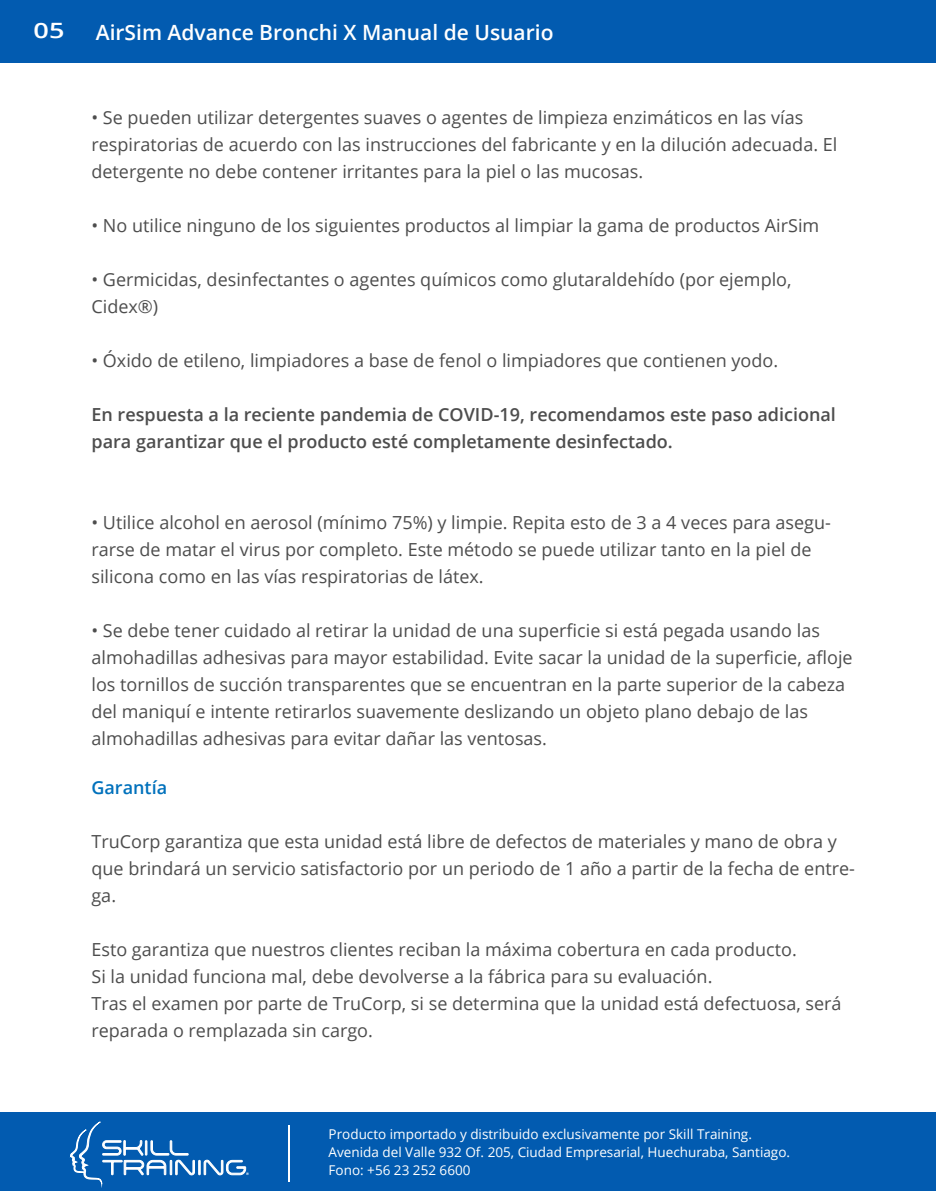
<style>
.page{position:relative;width:936px;height:1191px;background:#fff}
.page>*{position:absolute;margin:0;border:0;box-sizing:border-box;transform-origin:0 0}
.t1{font:600 21.15px "Open Sans";color:#fff;scale:1.28 1}
.t2{font:600 21px "Open Sans";color:#fff}
.t3{font:18px/27px "Open Sans";color:#4d4d4d}
.t4{font:600 18px/27px "Open Sans";color:#4d4d4d}
.t5{font:600 18px "Open Sans";color:#0071bc}
.t6{font:13.5px/18px "Open Sans";color:#fff}
</style>
<div class="page">
<div style="left:0;top:0;width:935px;height:62px;background:#025bb0"></div>
<div style="left:0;top:1112px;width:935px;height:79px;background:#025bb0"></div>
<svg style="left:70px;top:1121px;width:179px;height:63px"></svg>
<hr style="left:288px;top:1125px;width:2px;height:56px;background:#fff">
<p class="t1" style="left:34px;top:16px;width:26px">05</p>
<p class="t2" style="left:96px;top:18px;width:459px">AirSim Advance Bronchi X Manual de Usuario</p>
<p class="t3" style="left:91px;top:104px;width:747px">• Se pueden utilizar detergentes suaves o agentes de limpieza enzimáticos en las vías respiratorias de acuerdo con las instrucciones del fabricante y en la dilución adecuada. El detergente no debe contener irritantes para la piel o las mucosas.</p>
<p class="t3" style="left:91px;top:212px;width:729px">• No utilice ninguno de los siguientes productos al limpiar la gama de productos AirSim</p>
<p class="t3" style="left:91px;top:266px;width:701px">• Germicidas, desinfectantes o agentes químicos como glutaraldehído (por ejemplo,<br>Cidex®)</p>
<p class="t3" style="left:91px;top:347px;width:688px">• Óxido de etileno, limpiadores a base de fenol o limpiadores que contienen yodo.</p>
<p class="t4" style="left:91px;top:401px;width:746px">En respuesta a la reciente pandemia de COVID-19, recomendamos este paso adicional para garantizar que el producto esté completamente desinfectado.</p>
<p class="t3" style="left:91px;top:509px;width:740px">• Utilice alcohol en aerosol (mínimo 75%) y limpie. Repita esto de 3 a 4 veces para asegu&shy;rarse de matar el virus por completo. Este método se puede utilizar tanto en la piel de silicona como en las vías respiratorias de látex.</p>
<p class="t3" style="left:91px;top:617px;width:762px">• Se debe tener cuidado al retirar la unidad de una superficie si está pegada usando las almohadillas adhesivas para mayor estabilidad. Evite sacar la unidad de la superficie, afloje los tornillos de succión transparentes que se encuentran en la parte superior de la cabeza del maniquí e intente retirarlos suavemente deslizando un objeto plano debajo de las almohadillas adhesivas para evitar dañar las ventosas.</p>
<p class="t5" style="left:91px;top:775px;width:77px">Garantía</p>
<p class="t3" style="left:91px;top:827px;width:765px">TruCorp garantiza que esta unidad está libre de defectos de materiales y mano de obra y que brindará un servicio satisfactorio por un periodo de 1 año a partir de la fecha de entre&shy;ga.</p>
<p class="t3" style="left:91px;top:935px;width:751px">Esto garantiza que nuestros clientes reciban la máxima cobertura en cada producto.<br>Si la unidad funciona mal, debe devolverse a la fábrica para su evaluación.<br>Tras el examen por parte de TruCorp, si se determina que la unidad está defectuosa, será reparada o remplazada sin cargo.</p>
<p class="t6" style="left:328px;top:1124px;width:463px">Producto importado y distribuido exclusivamente por Skill Training.<br>Avenida del Valle 932 Of. 205, Ciudad Empresarial, Huechuraba, Santiago.<br>Fono: +56 23 252 6600</p>
</div>
